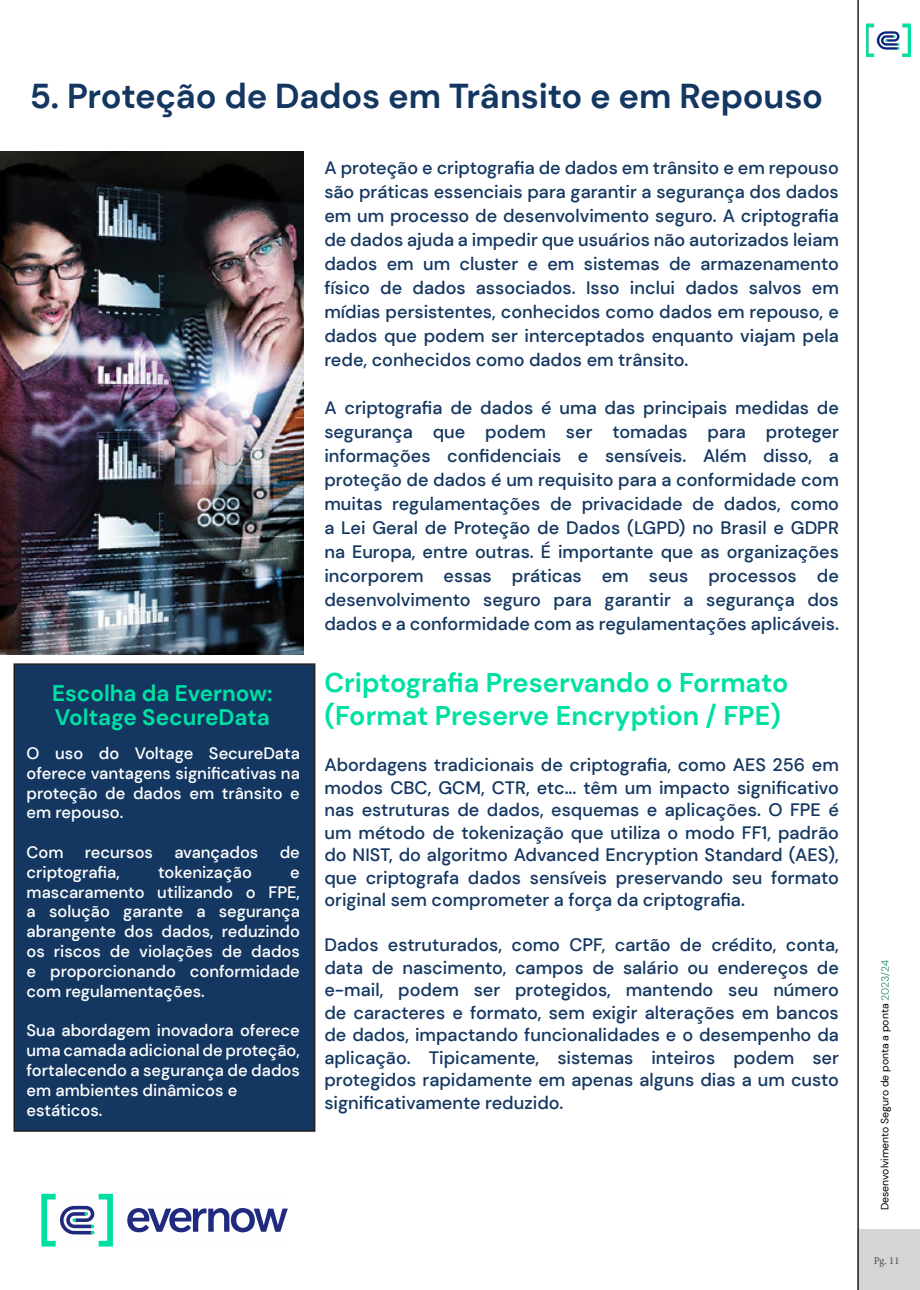
<style>
.page{position:relative;width:920px;height:1290px;background:#fff}
.page>*{position:absolute;margin:0;border:0;box-sizing:border-box;transform-origin:0 0}
.Headline_27_25_Left{font:700 34.5px "DM Sans";letter-spacing:-.005em;color:#143762}
.Sub_Title{font:700 27px/33px "DM Sans";color:#00e0a3}
.Sub_sub_tittle{font:700 22.5px/24px "DM Sans";color:#00e0a3}
.t1{font:500 18px/24px "DM Sans";color:#143762;text-align:justify}
.t2{font:500 16.5px/19.8px "DM Sans";color:#fff;text-align:justify}
.t3{font:10.5px "DM Sans";color:#000}
.t4{font:10.5px "Minion Pro";color:#4b4c4d}
.s1{color:#fff}
</style>
<div class="page">
<div style="left:14px;top:664px;width:301px;height:467px;background:#143762"></div>
<div style="left:14px;top:663px;width:301px;height:469px;border:2px solid #231f20"></div>
<img style="left:0;top:152px;width:303px;height:503px">
<div style="left:857px;top:1229px;width:63px;height:61px;background:#d4d5d7"></div>
<hr style="left:857px;top:0;width:2px;height:1290px;background:#231f20">
<img style="left:867px;top:23px;width:43px;height:34px">
<svg style="left:41px;top:1193px;width:247px;height:53px"></svg>
<p class="Headline_27_25_Left" style="left:30px;top:74px;width:795px">5. Proteção de Dados em Trânsito e em Repouso</p>
<p class="Sub_sub_tittle" style="left:52px;top:681px;width:222px">Escolha da Evernow:<br>Voltage SecureData</p>
<p class="t2" style="left:27px;top:743px;width:275px">O uso do Voltage SecureData oferece vantagens significativas na proteção de dados em trânsito e em repouso.</p>
<p class="t2" style="left:27px;top:842px;width:39px">Com</p>
<p class="t2" style="left:85px;top:842px;width:70px">recursos</p>
<p class="t2" style="left:174px;top:842px;width:86px">avançados</p>
<p class="t2" style="left:280px;top:842px;width:22px">de</p>
<p class="t2" style="left:27px;top:862px;width:95px">criptografia,</p>
<p class="t2" style="left:158px;top:862px;width:95px">tokenização</p>
<p class="t2" style="left:27px;top:862px;width:275px;text-indent:264px">e mascaramento utilizando o FPE, a solução garante a segurança abrangente dos dados, reduzindo os riscos de violações de dados e proporcionando conformidade com regulamentações.</p>
<p class="t2" style="left:27px;top:1020px;width:275px">Sua abordagem inovadora oferece uma camada adicional de proteção, fortalecendo a segurança de dados em ambientes dinâmicos e</p>
<p class="t2" style="left:27px;top:1100px;width:77px">estáticos.</p>
<p class="t1" style="left:324px;top:155px;width:516px">A proteção e criptografia de dados em trânsito e em repouso são práticas essenciais para garantir a segurança dos dados em um processo de desenvolvimento seguro. A criptografia de dados ajuda a impedir que usuários não autorizados leiam dados em um cluster e em sistemas de armazenamento físico de dados associados. Isso inclui dados salvos em mídias persistentes, conhecidos como dados em repouso, e dados que podem ser interceptados enquanto viajam pela rede, conhecidos como dados em trânsito.</p>
<p class="t1" style="left:324px;top:395px;width:516px">A criptografia de dados é uma das principais medidas de segurança que podem ser tomadas para proteger informações confidenciais e sensíveis. Além disso, a proteção de dados é um requisito para a conformidade com muitas regulamentações de privacidade de dados, como a Lei Geral de Proteção de Dados (LGPD) no Brasil e GDPR na Europa, entre outras. É importante que as organizações incorporem essas práticas em seus processos de desenvolvimento seguro para garantir a segurança dos dados e a conformidade com as regulamentações aplicáveis.</p>
<p class="Sub_Title" style="left:324px;top:666px;width:465px">Criptografia Preservando o Formato (Format Preserve Encryption / FPE)</p>
<p class="t1" style="left:324px;top:754px;width:516px;line-height:22.5px">Abordagens tradicionais de criptografia, como AES 256 em modos CBC, GCM, CTR, etc... têm um impacto significativo nas estruturas de dados, esquemas e aplicações. O FPE é um método de tokenização que utiliza o modo FF1, padrão do NIST, do algoritmo Advanced Encryption Standard (AES), que criptografa dados sensíveis preservando seu formato original sem comprometer a força da criptografia.</p>
<p class="t1" style="left:324px;top:934px;width:516px;line-height:22.5px">Dados estruturados, como CPF, cartão de crédito, conta, data de nascimento, campos de salário ou endereços de e-mail, podem ser protegidos, mantendo seu número de caracteres e formato, sem exigir alterações em bancos de dados, impactando funcionalidades e o desempenho da aplicação. Tipicamente, sistemas inteiros podem ser protegidos rapidamente em apenas alguns dias a um custo significativamente reduzido.</p>
<p class="t3" style="left:878px;top:1210px;width:252px;rotate:-90deg">Desenvolvimento Seguro de ponta a ponta <span class="s1">2023/24</span></p>
<p class="t4" style="left:874px;top:1254px;width:27px">Pg. 11</p>
</div>
